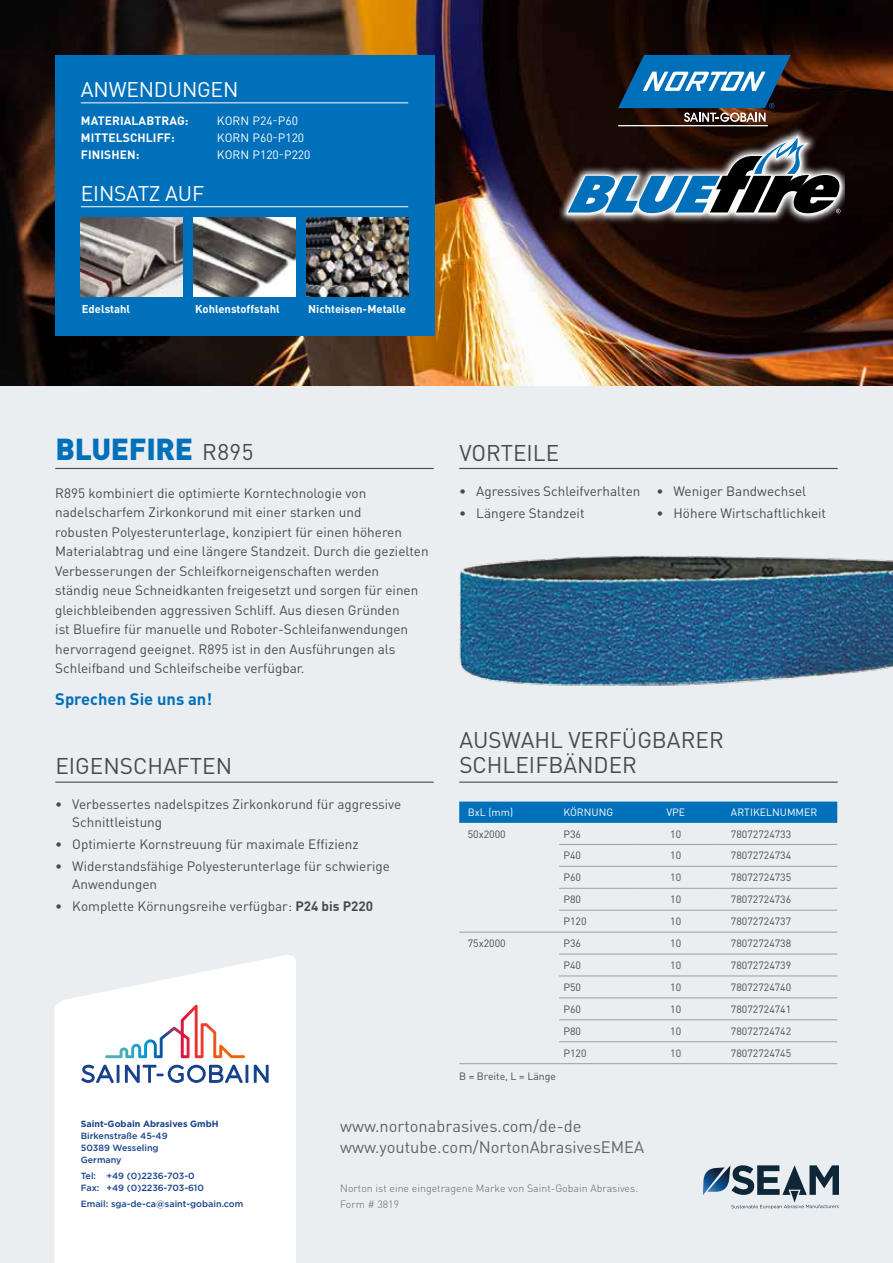
<style>
.page{position:relative;width:893px;height:1263px;background:#fff}
.page>*{position:absolute;margin:0;border:0;box-sizing:border-box;transform-origin:0 0}
.t1{font:900 30px "DIN Pro";letter-spacing:-.01em;color:#0070ba}
.t2{font:22.5px/25.5px "DIN Pro";color:#4a4a49}
.t3{font:21px "DIN Pro";letter-spacing:-.01em;color:#fff}
.t4{font:16.5px/21px "DIN Pro";color:#646363}
.t5{font:700 16.5px "DIN Pro";color:#0070ba}
.t6{font:13.5px/19.5px "DIN Pro";color:#4a4a49}
.t7{font:700 12px "DIN Pro";letter-spacing:.01em;color:#fff}
.t8{font:12px "DIN Pro";letter-spacing:.005em;color:#fff}
.t9{font:700 11.25px "DIN Pro";color:#fff}
.t10{font:10.5px "DIN Pro";color:#4a4a49}
.t11{font:300 10.5px/16.4px "DIN Pro";letter-spacing:.005em;color:#646363}
.t12{font:10.5px "DIN Pro";color:#fff}
.t13{font:500 9px/12px "Gotham";color:#17428b}
.t14{font:700 9px "Gotham";color:#17428b}
.s1{font-weight:400;font-size:22.5px;color:#4a4a49}
.s2{font-weight:700}
</style>
<div class="page">
<img style="left:0;top:0;width:893px;height:387px">
<div style="left:0;top:387px;width:893px;height:876px;background:#ebeef0"></div>
<svg style="left:703px;top:1165px;width:136px;height:44px"></svg>
<svg style="left:55px;top:955px;width:241px;height:308px;background:#fdfdfd"></svg>
<svg style="left:81px;top:1065px;width:33px;height:18px"></svg>
<hr style="left:117px;top:1065px;width:3px;height:18px;background:#17428b">
<svg style="left:125px;top:1065px;width:118px;height:18px;background:#a7b7d3"></svg>
<hr style="left:245px;top:1065px;width:3px;height:18px;background:#17428b">
<svg style="left:254px;top:1065px;width:15px;height:18px"></svg>
<svg style="left:105px;top:1005px;width:140px;height:53px;background:#efe3e4"></svg>
<svg style="left:459px;top:801px;width:378px;height:22px;background:#0874bb"></svg>
<hr style="left:559px;top:844px;width:74px;height:1px;background:#9d9d9c">
<hr style="left:633px;top:844px;width:85px;height:1px;background:#9d9d9c">
<hr style="left:718px;top:844px;width:119px;height:1px;background:#9d9d9c">
<hr style="left:559px;top:866px;width:74px;height:1px;background:#9d9d9c">
<hr style="left:633px;top:866px;width:85px;height:1px;background:#9d9d9c">
<hr style="left:718px;top:866px;width:119px;height:1px;background:#9d9d9c">
<hr style="left:559px;top:888px;width:74px;height:1px;background:#9d9d9c">
<hr style="left:633px;top:888px;width:85px;height:1px;background:#9d9d9c">
<hr style="left:718px;top:888px;width:119px;height:1px;background:#9d9d9c">
<hr style="left:559px;top:954px;width:74px;height:1px;background:#9d9d9c">
<hr style="left:633px;top:954px;width:85px;height:1px;background:#9d9d9c">
<hr style="left:718px;top:954px;width:119px;height:1px;background:#9d9d9c">
<hr style="left:559px;top:976px;width:74px;height:1px;background:#9d9d9c">
<hr style="left:633px;top:976px;width:85px;height:1px;background:#9d9d9c">
<hr style="left:718px;top:976px;width:119px;height:1px;background:#9d9d9c">
<hr style="left:559px;top:910px;width:74px;height:1px;background:#9d9d9c">
<hr style="left:633px;top:910px;width:85px;height:1px;background:#9d9d9c">
<hr style="left:718px;top:910px;width:119px;height:1px;background:#9d9d9c">
<hr style="left:559px;top:998px;width:74px;height:1px;background:#9d9d9c">
<hr style="left:633px;top:998px;width:85px;height:1px;background:#9d9d9c">
<hr style="left:718px;top:998px;width:119px;height:1px;background:#9d9d9c">
<hr style="left:559px;top:1019px;width:74px;height:1px;background:#9d9d9c">
<hr style="left:633px;top:1019px;width:85px;height:1px;background:#9d9d9c">
<hr style="left:718px;top:1019px;width:119px;height:1px;background:#9d9d9c">
<hr style="left:559px;top:1041px;width:74px;height:1px;background:#9d9d9c">
<hr style="left:633px;top:1041px;width:85px;height:1px;background:#9d9d9c">
<hr style="left:718px;top:1041px;width:119px;height:1px;background:#9d9d9c">
<hr style="left:459px;top:1063px;width:100px;height:1px;background:#9d9d9c">
<hr style="left:559px;top:1063px;width:74px;height:1px;background:#9d9d9c">
<hr style="left:633px;top:1063px;width:85px;height:1px;background:#9d9d9c">
<hr style="left:718px;top:1063px;width:119px;height:1px;background:#9d9d9c">
<hr style="left:459px;top:932px;width:100px;height:1px;background:#9d9d9c">
<hr style="left:559px;top:932px;width:74px;height:1px;background:#9d9d9c">
<hr style="left:633px;top:932px;width:85px;height:1px;background:#9d9d9c">
<hr style="left:718px;top:932px;width:119px;height:1px;background:#9d9d9c">
<div style="left:55px;top:55px;width:380px;height:281px;background:#0070ba"></div>
<hr style="left:81px;top:102px;width:327px;height:1px;background:#fff">
<hr style="left:81px;top:206px;width:327px;height:1px;background:#fff">
<img style="left:559px;top:124px;width:285px;height:102px">
<img style="left:564px;top:132px;width:279px;height:85px">
<hr style="left:618px;top:125px;width:150px;height:1px;background:#fff">
<svg style="left:618px;top:55px;width:173px;height:67px;background:#2e668d"></svg>
<svg style="left:567px;top:135px;width:277px;height:79px;background:#404e5a"></svg>
<hr style="left:55px;top:468px;width:379px;height:1px;background:#4a4a49">
<hr style="left:459px;top:468px;width:379px;height:1px;background:#4a4a49">
<hr style="left:55px;top:781px;width:379px;height:2px;background:#4a4a49">
<hr style="left:459px;top:781px;width:379px;height:2px;background:#4a4a49">
<img style="left:81px;top:218px;width:102px;height:78px">
<img style="left:193px;top:218px;width:103px;height:78px">
<img style="left:306px;top:218px;width:102px;height:78px">
<img style="left:459px;top:555px;width:434px;height:131px">
<h3 class="t3" style="left:81px;top:75px;width:159px">ANWENDUNGEN</h3>
<p class="t7" style="left:81px;top:112px;width:109px">MATERIALABTRAG:</p>
<p class="t8" style="left:217px;top:112px;width:83px">KORN P24-P60</p>
<p class="t7" style="left:81px;top:129px;width:95px">MITTELSCHLIFF:</p>
<p class="t8" style="left:217px;top:129px;width:89px">KORN P60-P120</p>
<p class="t7" style="left:81px;top:146px;width:60px">FINISHEN:</p>
<p class="t8" style="left:217px;top:146px;width:95px">KORN P120-P220</p>
<h3 class="t3" style="left:81px;top:179px;width:125px">EINSATZ AUF</h3>
<p class="t9" style="left:82px;top:301px;width:50px">Edelstahl</p>
<p class="t9" style="left:195px;top:301px;width:86px">Kohlenstoffstahl</p>
<p class="t9" style="left:308px;top:301px;width:99px">Nichteisen-Metalle</p>
<h1 class="t1" style="left:55px;top:429px;width:200px">BLUEFIRE <span class="s1">R895</span></h1>
<p class="t6" style="left:55px;top:482px;width:375px">R895 kombiniert die optimierte Korntechnologie von nadelscharfem Zirkonkorund mit einer starken und<br>robusten Polyesterunterlage, konzipiert für einen höheren Materialabtrag und eine längere Standzeit. Durch die gezielten Verbesserungen der Schleifkorneigenschaften werden<br>ständig neue Schneidkanten freigesetzt und sorgen für einen gleichbleibenden aggressiven Schliff. Aus diesen Gründen<br>ist Bluefire für manuelle und Roboter-Schleifanwendungen hervorragend geeignet. R895 ist in den Ausführungen als Schleifband und Schleifscheibe verfügbar.</p>
<p class="t5" style="left:55px;top:688px;width:158px">Sprechen Sie uns an!</p>
<h2 class="t2" style="left:55px;top:752px;width:178px">EIGENSCHAFTEN</h2>
<p class="t6" style="left:72px;top:794px;width:331px;line-height:18px;text-indent:-17px">• Verbessertes nadelspitzes Zirkonkorund für aggressive<br>Schnittleistung</p>
<p class="t6" style="left:55px;top:833px;width:305px">• Optimierte Kornstreuung für maximale Effizienz</p>
<p class="t6" style="left:72px;top:856px;width:319px;line-height:18px;text-indent:-17px">• Widerstandsfähige Polyesterunterlage für schwierige<br>Anwendungen</p>
<p class="t6" style="left:55px;top:896px;width:319px">• Komplette Körnungsreihe verfügbar: <span class="s2">P24 bis P220</span></p>
<h2 class="t2" style="left:459px;top:439px;width:102px">VORTEILE</h2>
<p class="t6" style="left:459px;top:480px;width:183px">• Agressives Schleifverhalten</p>
<p class="t6" style="left:459px;top:503px;width:127px">• Längere Standzeit</p>
<p class="t6" style="left:656px;top:480px;width:151px">• Weniger Bandwechsel</p>
<p class="t6" style="left:656px;top:503px;width:171px">• Höhere Wirtschaftlichkeit</p>
<h2 class="t2" style="left:459px;top:726px;width:266px">AUSWAHL VERFÜGBARER<br>SCHLEIFBÄNDER</h2>
<p class="t12" style="left:468px;top:805px;width:47px">BxL (mm)</p>
<p class="t12" style="left:563px;top:805px;width:51px">KÖRNUNG</p>
<p class="t12" style="left:666px;top:805px;width:20px">VPE</p>
<p class="t12" style="left:731px;top:805px;width:88px">ARTIKELNUMMER</p>
<p class="t10" style="left:468px;top:826px;width:39px">50x2000</p>
<p class="t10" style="left:563px;top:826px;width:19px">P36</p>
<p class="t10" style="left:670px;top:826px;width:12px">10</p>
<p class="t10" style="left:731px;top:826px;width:62px">78072724733</p>
<p class="t10" style="left:563px;top:848px;width:19px">P40</p>
<p class="t10" style="left:670px;top:848px;width:12px">10</p>
<p class="t10" style="left:731px;top:848px;width:62px">78072724734</p>
<p class="t10" style="left:563px;top:870px;width:19px">P60</p>
<p class="t10" style="left:670px;top:870px;width:12px">10</p>
<p class="t10" style="left:731px;top:870px;width:62px">78072724735</p>
<p class="t10" style="left:563px;top:892px;width:19px">P80</p>
<p class="t10" style="left:670px;top:892px;width:12px">10</p>
<p class="t10" style="left:731px;top:892px;width:62px">78072724736</p>
<p class="t10" style="left:563px;top:914px;width:25px">P120</p>
<p class="t10" style="left:670px;top:914px;width:12px">10</p>
<p class="t10" style="left:731px;top:914px;width:62px">78072724737</p>
<p class="t10" style="left:468px;top:936px;width:39px">75x2000</p>
<p class="t10" style="left:563px;top:936px;width:19px">P36</p>
<p class="t10" style="left:670px;top:936px;width:12px">10</p>
<p class="t10" style="left:731px;top:936px;width:62px">78072724738</p>
<p class="t10" style="left:563px;top:958px;width:19px">P40</p>
<p class="t10" style="left:670px;top:958px;width:12px">10</p>
<p class="t10" style="left:731px;top:958px;width:62px">78072724739</p>
<p class="t10" style="left:563px;top:980px;width:19px">P50</p>
<p class="t10" style="left:670px;top:980px;width:12px">10</p>
<p class="t10" style="left:731px;top:980px;width:62px">78072724740</p>
<p class="t10" style="left:563px;top:1002px;width:19px">P60</p>
<p class="t10" style="left:670px;top:1002px;width:12px">10</p>
<p class="t10" style="left:731px;top:1002px;width:62px">78072724741</p>
<p class="t10" style="left:563px;top:1024px;width:19px">P80</p>
<p class="t10" style="left:670px;top:1024px;width:12px">10</p>
<p class="t10" style="left:731px;top:1024px;width:62px">78072724742</p>
<p class="t10" style="left:563px;top:1046px;width:25px">P120</p>
<p class="t10" style="left:670px;top:1046px;width:12px">10</p>
<p class="t10" style="left:731px;top:1046px;width:62px">78072724745</p>
<p class="t10" style="left:459px;top:1069px;width:98px">B = Breite, L = Länge</p>
<p class="t14" style="left:81px;top:1118px;width:139px">Saint-Gobain Abrasives GmbH</p>
<p class="t13" style="left:81px;top:1129px;width:88px">Birkenstraße 45-49<br>50389 Wesseling<br>Germany</p>
<p class="t13" style="left:81px;top:1170px;width:125px">Tel: +49 (0)2236-703-0<br>Fax: +49 (0)2236-703-610</p>
<p class="t13" style="left:81px;top:1198px;width:164px">Email: sga-de-ca@saint-gobain.com</p>
<p class="t4" style="left:340px;top:1114px;width:306px">www.nortonabrasives.com/de-de www.youtube.com/NortonAbrasivesEMEA</p>
<p class="t11" style="left:340px;top:1179px;width:299px">Norton ist eine eingetragene Marke von Saint-Gobain Abrasives.<br>Form # 3819</p>
</div>
